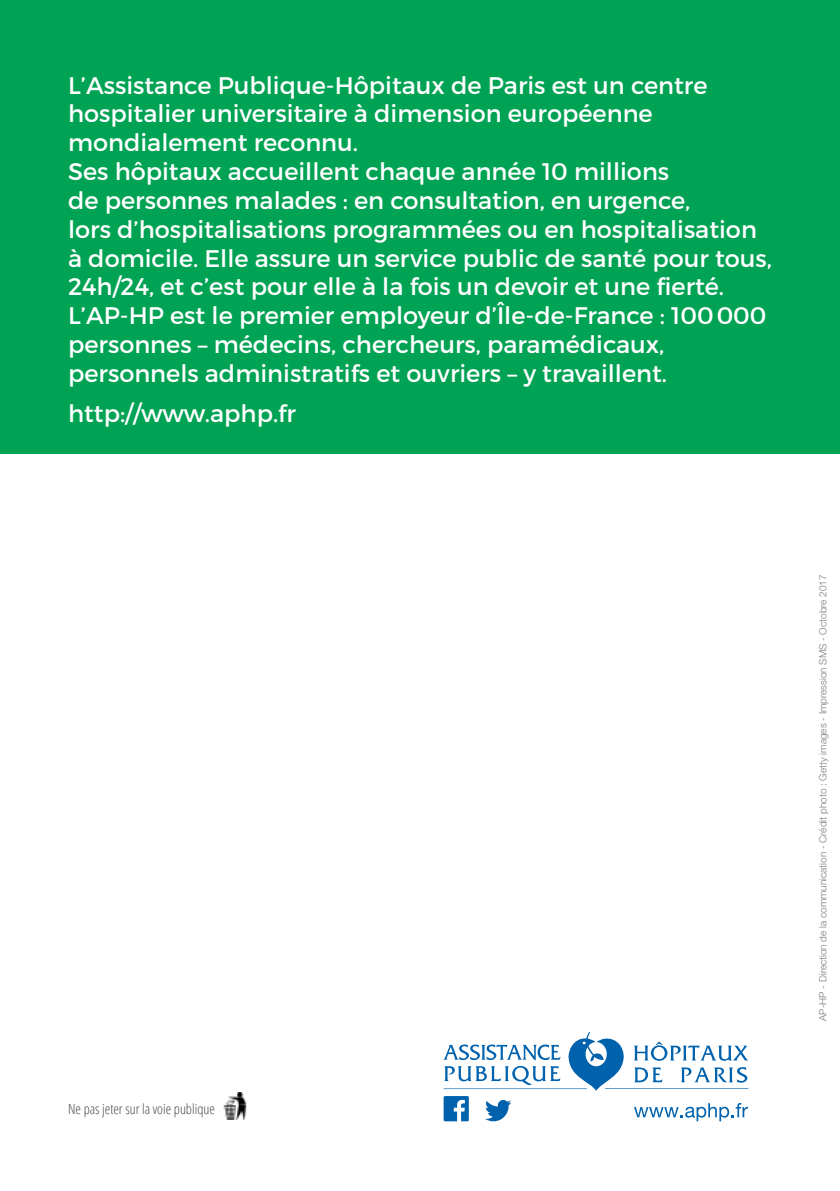
<style>
.page{position:relative;width:840px;height:1191px;background:#fff}
.page>*{position:absolute;margin:0;border:0;box-sizing:border-box;transform-origin:0 0}
.t1{font:24px/28.8px "Montserrat";color:#fff}
.t2{font:300 condensed 14px "Open Sans";color:#4a4a49}
.t3{font:300 10px "Helvetica Neue LT Std";color:#7c7b7b}
</style>
<div class="page">
<div style="left:0;top:0;width:839px;height:454px;background:#00a254"></div>
<svg style="left:443px;top:1031px;width:305px;height:90px"></svg>
<img style="left:223px;top:1093px;width:24px;height:27px">
<p class="t1" style="left:68px;top:71px;width:704px">L’Assistance Publique-Hôpitaux de Paris est un centre hospitalier universitaire à dimension européenne mondialement reconnu.<br>Ses hôpitaux accueillent chaque année 10 millions<br>de personnes malades : en consultation, en urgence,<br>lors d’hospitalisations programmées ou en hospitalisation à domicile. Elle assure un service public de santé pour tous, 24h/24, et c’est pour elle à la fois un devoir et une fierté.<br>L’AP-HP est le premier employeur d’Île-de-France : 100000 personnes – médecins, chercheurs, paramédicaux, personnels administratifs et ouvriers – y travaillent.</p>
<p class="t1" style="left:68px;top:399px;width:229px">http://www.aphp.fr</p>
<p class="t2" style="left:68px;top:1099px;width:148px">Ne pas jeter sur la voie publique</p>
<p class="t3" style="left:816px;top:1021px;width:448px;rotate:-90deg">AP-HP - Direction de la communication - Crédit photo : Getty images - Impression SMS - Octobre 2017</p>
</div>
